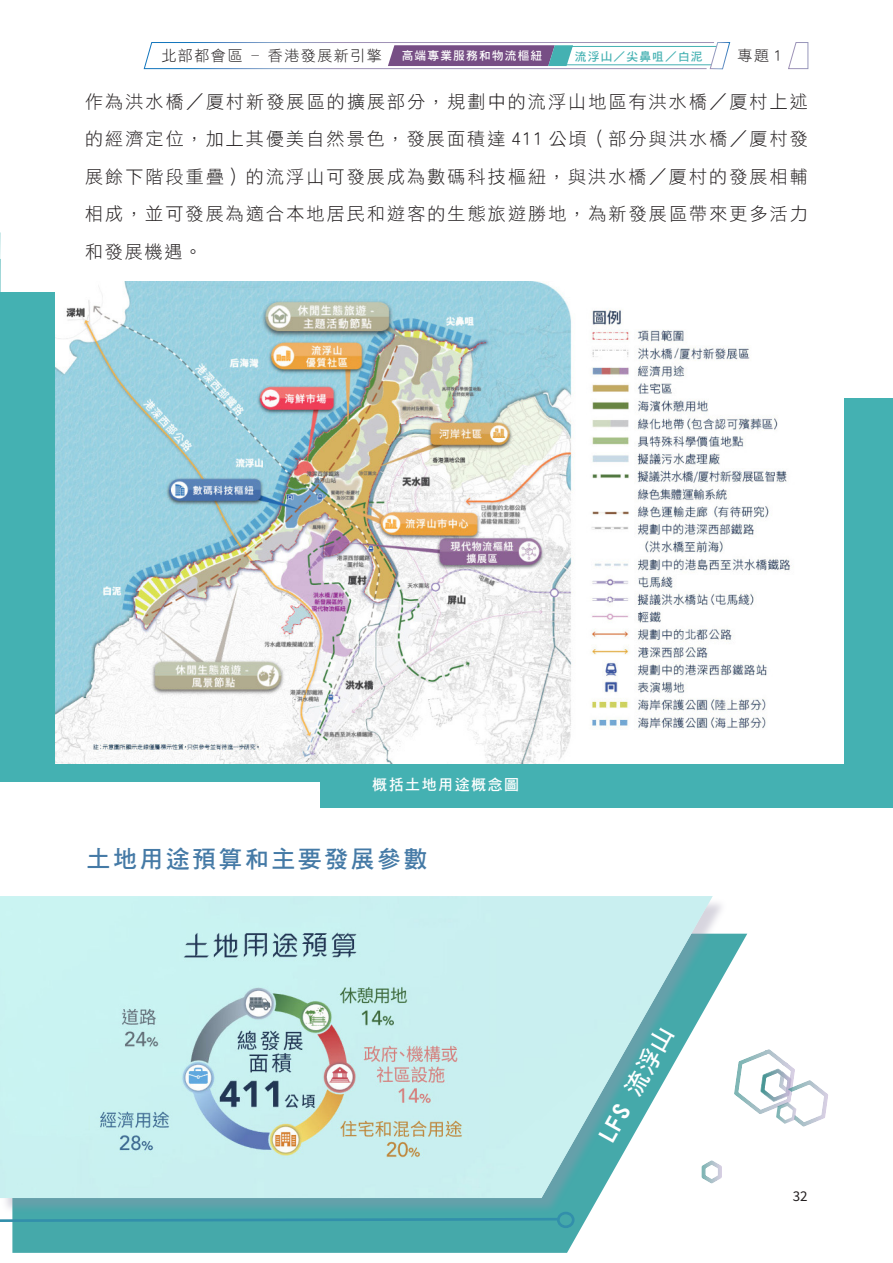
<style>
.page{position:relative;width:893px;height:1263px;background:#fff}
.page>*{position:absolute;margin:0;border:0;box-sizing:border-box;transform-origin:0 0}
.Body_Title__16pt{font:24px "DF Hei Bd HK BF";letter-spacing:.1em;color:#457aa6}
.段落樣式3{font:23.85px "DF Hei Bd HK BF";color:#fff}
.Content_Body{font:18px/37.5px "DF Li Hei W3 WIN BF";letter-spacing:.12em;color:#231f20;text-align:justify}
.t1{font:15px "DF Hei Lt HK BF";letter-spacing:.1em;color:#231f20}
.caption__white{font:15px "DF Hei Bd HK BF";letter-spacing:.1em;color:#fff}
.t2{font:15px "DF Li Hei W3 WIN BF";color:#231f20}
.t3{font:15px "Source Sans Variable";color:#231f20}
.t4{font:11.7px "DF Hei Bd HK BF";letter-spacing:.1em;color:#fff}
.t5{font:11.7px "DF Hei Bd HK BF";letter-spacing:.1em;color:#44b1b2}
</style>
<div class="page">
<svg style="left:0;top:232px;width:1px;height:270px"></svg>
<div style="left:1px;top:292px;width:592px;height:490px;background:#44b1b2"></div>
<div style="left:321px;top:398px;width:572px;height:410px;background:#44b1b2"></div>
<img style="left:55px;top:282px;width:789px;height:481px">
<svg style="left:788px;top:42px;width:20px;height:27px"></svg>
<svg style="left:747px;top:1049px;width:81px;height:78px"></svg>
<svg style="left:12px;top:934px;width:735px;height:319px;fill:#45a9aa"></svg>
<div style="left:1px;top:898px;width:727px;height:316px;background:#9994ac;opacity:.39"></div>
<img style="left:0;top:896px;width:713px;height:302px">
<svg style="left:0;top:1216px;width:558px;height:7px;background:#40a0ab"></svg>
<div style="left:557px;top:1212px;width:17px;height:16px;border:3px solid #328fab;border-radius:50%"></div>
<svg style="left:144px;top:42px;width:586px;height:27px"></svg>
<p class="t1" style="left:161px;top:48px;width:222px">北部都會區 – 香港發展新引擎</p>
<p class="t4" style="left:402px;top:49px;width:142px">高端專業服務和物流樞紐</p>
<p class="t5" style="left:575px;top:50px;width:129px">流浮山／尖鼻咀／白泥</p>
<p class="t2" style="left:738px;top:48px;width:46px">專題 1</p>
<p class="Content_Body" style="left:85px;top:83px;width:724px">作為洪水橋／厦村新發展區的擴展部分，規劃中的流浮山地區有洪水橋／厦村上述的經濟定位，加上其優美自然景色，發展面積達 411 公頃 ( 部分與洪水橋／厦村發展餘下階段重疊 ) 的流浮山可發展成為數碼科技樞紐，與洪水橋／厦村的發展相輔相成，並可發展為適合本地居民和遊客的生態旅遊勝地，為新發展區帶來更多活力和發展機遇。</p>
<p class="caption__white" style="left:372px;top:777px;width:148px">概括土地用途概念圖</p>
<p class="Body_Title__16pt" style="left:87px;top:846px;width:342px">土地用途預算和主要發展參數</p>
<p class="段落樣式3" style="left:595px;top:1134px;width:128px;rotate:-61deg">LFS 流浮山</p>
<p class="t3" style="left:793px;top:1187px;width:16px">32</p>
</div>
